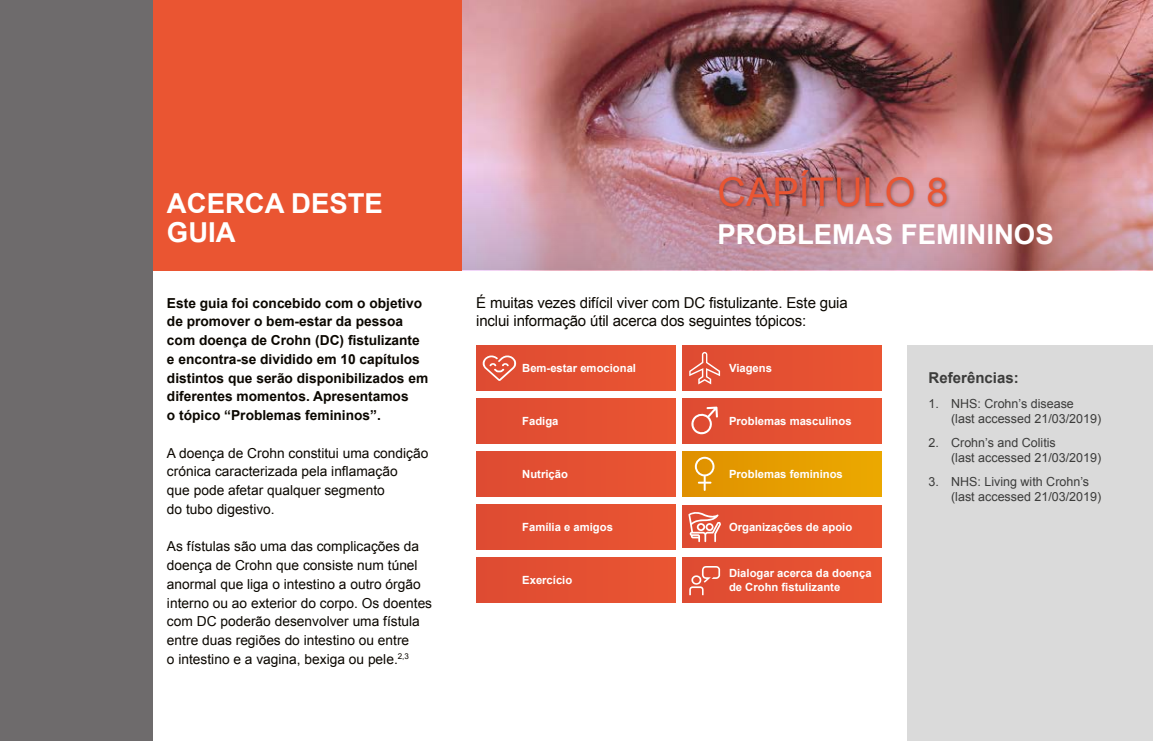
<style>
.page{position:relative;width:1153px;height:741px;background:#fff}
.page>*{position:absolute;margin:0;border:0;box-sizing:border-box;transform-origin:0 0}
.t1{font:39.62px "Arial";color:#ea5532}
.t2{font:700 27.5px/28.8px "Arial";color:#fff}
.t3{font:15px/18.8px "Arial";letter-spacing:-.01em;color:#0b0700}
.t4{font:700 15px "Arial";color:#3c3c3b}
.t5{font:13.75px/18.8px "Arial";color:#0b0700}
.t6{font:700 13.75px/18.8px "Arial";color:#0b0700}
.t7{font:12.5px/15px "Arial";color:#3c3c3b}
.t8{font:700 11.25px/13.5px "Arial";color:#fff}
</style>
<div class="page">
<div style="left:0;top:0;width:153px;height:741px;background:#6e6b6c"></div>
<img style="left:461px;top:0;width:692px;height:167px">
<svg style="left:461px;top:167px;width:692px;height:103px;background:#c6909a"></svg>
<div style="left:153px;top:0;width:308px;height:270px;background:#ea5532"></div>
<div style="left:718px;top:169px;width:233px;height:41px;background:#000;opacity:.3"></div>
<div style="left:683px;top:345px;width:199px;height:45px;background:#e55132"></div>
<div style="left:476px;top:398px;width:199px;height:45px;background:#e45032"></div>
<div style="left:683px;top:398px;width:199px;height:45px;background:#e45032"></div>
<div style="left:476px;top:451px;width:199px;height:45px;background:#e45032"></div>
<div style="left:683px;top:451px;width:199px;height:45px;background:linear-gradient(to right,#df9100,#ecaa00)"></div>
<div style="left:476px;top:504px;width:199px;height:45px;background:#e45032"></div>
<div style="left:683px;top:506px;width:199px;height:42px;background:#e55132"></div>
<div style="left:476px;top:557px;width:199px;height:45px;background:#e45032"></div>
<div style="left:683px;top:557px;width:199px;height:45px;background:#e55032"></div>
<div style="left:476px;top:345px;width:199px;height:45px;background:#e55032"></div>
<svg style="left:483px;top:356px;width:33px;height:25px"></svg>
<svg style="left:689px;top:566px;width:31px;height:29px"></svg>
<svg style="left:689px;top:352px;width:31px;height:32px"></svg>
<svg style="left:691px;top:407px;width:27px;height:27px"></svg>
<svg style="left:695px;top:457px;width:19px;height:34px"></svg>
<svg style="left:688px;top:512px;width:33px;height:30px"></svg>
<div style="left:907px;top:345px;width:246px;height:396px;background:#dadada"></div>
<h2 class="t2" style="left:167px;top:190px;width:217px">ACERCA DESTE<br>GUIA</h2>
<p class="t6" style="left:167px;top:294px;width:263px">Este guia foi concebido com o objetivo de promover o bem-estar da pessoa com doença de Crohn (DC) fistulizante e encontra-se dividido em 10 capítulos distintos que serão disponibilizados em diferentes momentos. Apresentamos<br>o tópico “Problemas femininos”.</p>
<p class="t5" style="left:167px;top:443px;width:263px">A doença de Crohn constitui uma condição crónica caracterizada pela inflamação<br>que pode afetar qualquer segmento<br>do tubo digestivo.</p>
<p class="t5" style="left:167px;top:537px;width:267px">As fístulas são uma das complicações da doença de Crohn que consiste num túnel anormal que liga o intestino a outro órgão interno ou ao exterior do corpo. Os doentes com DC poderão desenvolver uma fístula entre duas regiões do intestino ou entre<br>o intestino e a vagina, bexiga ou pele.<sup>2,3</sup></p>
<h1 class="t1" style="left:718px;top:166px;width:232px">CAPÍTULO 8</h1>
<h2 class="t2" style="left:718px;top:221px;width:338px">PROBLEMAS FEMININOS</h2>
<p class="t3" style="left:476px;top:293px;width:373px">É muitas vezes difícil viver com DC fistulizante. Este guia inclui informação útil acerca dos seguintes tópicos:</p>
<p class="t8" style="left:729px;top:361px;width:44px">Viagens</p>
<p class="t8" style="left:522px;top:361px;width:115px">Bem-estar emocional</p>
<p class="t8" style="left:522px;top:414px;width:38px">Fadiga</p>
<p class="t8" style="left:729px;top:414px;width:124px">Problemas masculinos</p>
<p class="t8" style="left:522px;top:467px;width:47px">Nutrição</p>
<p class="t8" style="left:729px;top:467px;width:115px">Problemas femininos</p>
<p class="t8" style="left:522px;top:520px;width:92px">Família e amigos</p>
<p class="t8" style="left:729px;top:520px;width:125px">Organizações de apoio</p>
<p class="t8" style="left:522px;top:574px;width:52px">Exercício</p>
<p class="t8" style="left:729px;top:567px;width:144px">Dialogar acerca da doença de Crohn fistulizante</p>
<p class="t4" style="left:929px;top:367px;width:92px">Referências:</p>
<p class="t7" style="left:951px;top:396px;width:152px;text-indent:-22px">1. NHS: Crohn’s disease<br>(last accessed 21/03/2019)</p>
<p class="t7" style="left:951px;top:435px;width:152px;text-indent:-22px">2. Crohn’s and Colitis<br>(last accessed 21/03/2019)</p>
<p class="t7" style="left:951px;top:474px;width:152px;text-indent:-22px">3. NHS: Living with Crohn’s (last accessed 21/03/2019)</p>
</div>
